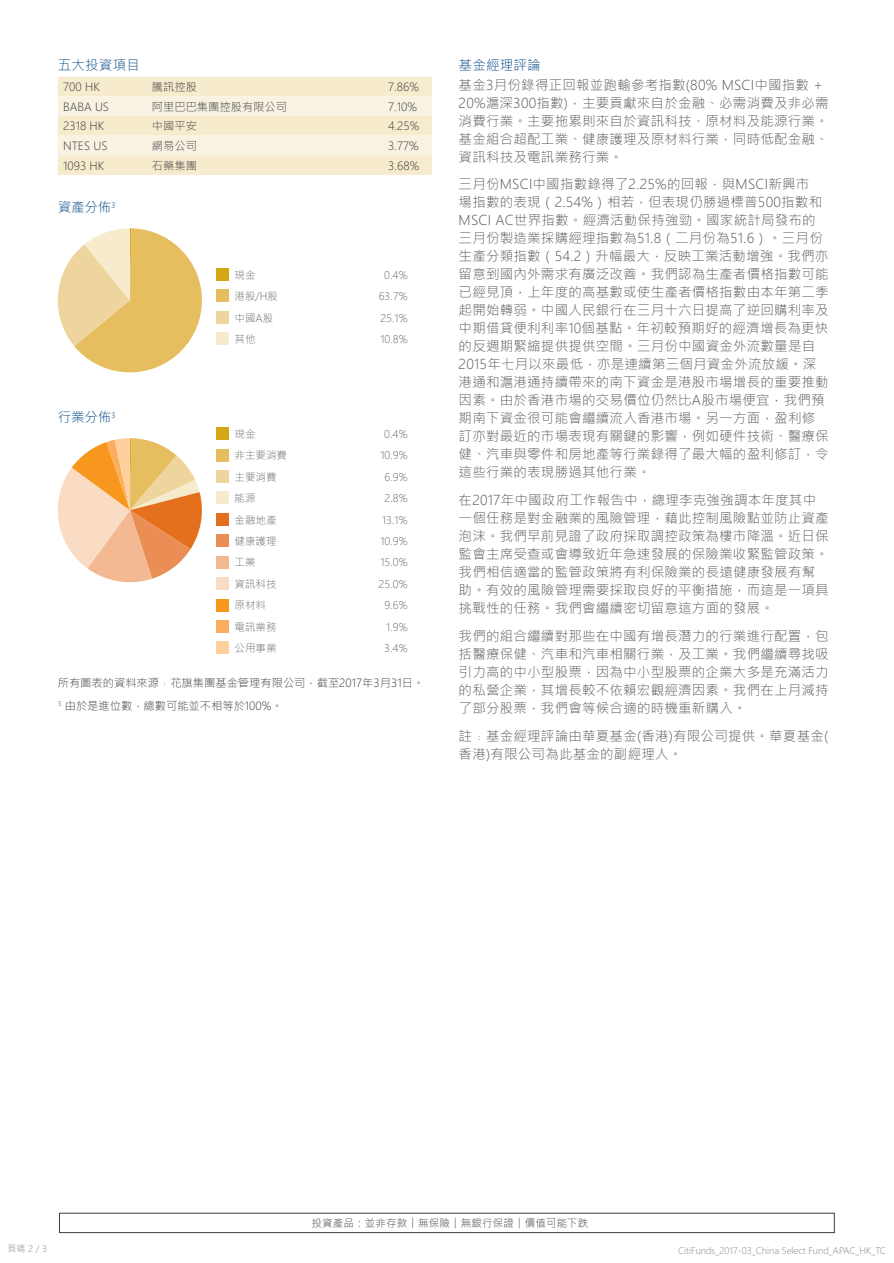
<style>
.page{position:relative;width:894px;height:1263px;background:#fff}
.page>*{position:absolute;margin:0;border:0;box-sizing:border-box;transform-origin:0 0}
.t1{font:300 13.5px/18px "Microsoft Jheng Hei";letter-spacing:.015em;color:#57585a}
.t2{font:300 13.5px "Microsoft Jheng Hei";letter-spacing:.015em;color:#004684}
.t3{font:300 11.25px/22.6px "Microsoft Jheng Hei";color:#3e3e3f}
.t4{font:300 10.5px/21.5px "Microsoft Jheng Hei";color:#6c6d70}
.t5{font:300 10.5px "Microsoft Jheng Hei";letter-spacing:.015em;color:#3e3e3f}
.t6{font:300 9px "Microsoft Jheng Hei";color:#87898c}
</style>
<div class="page">
<svg style="left:58px;top:77px;width:373px;height:98px"></svg>
<svg style="left:57px;top:228px;width:145px;height:145px"></svg>
<div style="left:216px;top:268px;width:12px;height:13px;background:#d5a616"></div>
<div style="left:216px;top:290px;width:12px;height:12px;background:#e6bd5f"></div>
<div style="left:216px;top:311px;width:12px;height:12px;background:#eed59d"></div>
<div style="left:216px;top:332px;width:12px;height:13px;background:#f7ebcd"></div>
<svg style="left:57px;top:438px;width:145px;height:145px"></svg>
<div style="left:216px;top:427px;width:12px;height:13px;background:#d5a616"></div>
<div style="left:216px;top:449px;width:12px;height:12px;background:#e6bd5f"></div>
<div style="left:216px;top:470px;width:12px;height:13px;background:#eed59d"></div>
<div style="left:216px;top:492px;width:12px;height:12px;background:#f7ebcd"></div>
<div style="left:216px;top:513px;width:12px;height:12px;background:#e4701e"></div>
<div style="left:216px;top:534px;width:12px;height:13px;background:#eb8e56"></div>
<div style="left:216px;top:556px;width:12px;height:12px;background:#f3b993"></div>
<div style="left:216px;top:577px;width:12px;height:13px;background:#fadbc4"></div>
<div style="left:216px;top:599px;width:12px;height:12px;background:#f7971d"></div>
<div style="left:216px;top:620px;width:12px;height:12px;background:#faae5e"></div>
<div style="left:216px;top:642px;width:12px;height:12px;background:#fdd09e"></div>
<div style="left:59px;top:1213px;width:775px;height:19px;border:1px solid #3e3e3f"></div>
<p class="t2" style="left:58px;top:57px;width:84px">五大投資項目</p>
<p class="t3" style="left:63px;top:75px;width:38px">700 HK</p>
<p class="t3" style="left:152px;top:75px;width:46px">騰訊控股</p>
<p class="t3" style="left:388px;top:75px;width:32px">7.86%</p>
<p class="t3" style="left:63px;top:95px;width:47px">BABA US</p>
<p class="t3" style="left:152px;top:95px;width:136px">阿里巴巴集團控股有限公司</p>
<p class="t3" style="left:388px;top:95px;width:30px">7.10%</p>
<p class="t3" style="left:63px;top:115px;width:43px">2318 HK</p>
<p class="t3" style="left:152px;top:115px;width:46px">中國平安</p>
<p class="t3" style="left:388px;top:115px;width:33px">4.25%</p>
<p class="t3" style="left:63px;top:134px;width:46px">NTES US</p>
<p class="t3" style="left:152px;top:134px;width:46px">網易公司</p>
<p class="t3" style="left:388px;top:134px;width:32px">3.77%</p>
<p class="t3" style="left:63px;top:154px;width:43px">1093 HK</p>
<p class="t3" style="left:152px;top:154px;width:46px">石藥集團</p>
<p class="t3" style="left:388px;top:154px;width:33px">3.68%</p>
<p class="t2" style="left:58px;top:199px;width:59px">資產分佈<sup>3</sup></p>
<p class="t2" style="left:58px;top:409px;width:59px">行業分佈<sup>3</sup></p>
<p class="t4" style="left:234px;top:264px;width:45px">現金<br>港股/H股中國A股其他</p>
<p class="t4" style="left:378px;top:264px;width:30px;text-align:center">0.4%<br>63.7%<br>25.1%<br>10.8%</p>
<p class="t4" style="left:234px;top:423px;width:54px">現金<br>非主要消費主要消費能源<br>金融地產健康護理工業<br>資訊科技原材料<br>電訊業務公用事業</p>
<p class="t4" style="left:378px;top:423px;width:31px;text-align:right">0.4%<br>10.9%<br>6.9%<br>2.8%<br>13.1%<br>10.9%<br>15.0%<br>25.0%<br>9.6%<br>1.9%<br>3.4%</p>
<p class="t3" style="left:58px;top:671px;width:368px">所有圖表的資料來源﹕花旗集團基金管理有限公司，截至2017年3月31日。<br><sup>3</sup> 由於是進位數，總數可能並不相等於100%。</p>
<p class="t2" style="left:458px;top:57px;width:84px">基金經理評論</p>
<p class="t1" style="left:458px;top:76px;width:371px">基金3月份錄得正回報並跑輸參考指數(80% MSCI中國指數 +<br>20%滬深300指數)，主要貢獻來自於金融、必需消費及非必需消費行業。主要拖累則來自於資訊科技、原材料及能源行業。基金組合超配工業、健康護理及原材料行業，同時低配金融、資訊科技及電訊業務行業。</p>
<p class="t1" style="left:458px;top:175px;width:371px">三月份MSCI中國指數錄得了2.25%的回報，與MSCI新興市<br>場指數的表現（2.54%）相若，但表現仍勝過標普500指數和<br>MSCI AC世界指數。經濟活動保持強勁。國家統計局發布的三月份製造業採購經理指數為51.8（二月份為51.6）。三月份生產分類指數（54.2）升幅最大，反映工業活動增強。我們亦留意到國內外需求有廣泛改善。我們認為生產者價格指數可能已經見頂，上年度的高基數或使生產者價格指數由本年第二季起開始轉弱。中國人民銀行在三月十六日提高了逆回購利率及中期借貸便利利率10個基點。年初較預期好的經濟增長為更快的反週期緊縮提供提供空間。三月份中國資金外流數量是自<br>2015年七月以來最低，亦是連續第三個月資金外流放緩。深港通和滬港通持續帶來的南下資金是港股市場增長的重要推動因素。由於香港市場的交易價位仍然比A股市場便宜，我們預期南下資金很可能會繼續流入香港市場。另一方面，盈利修訂亦對最近的市場表現有關鍵的影響，例如硬件技術、醫療保健、汽車與零件和房地產等行業錄得了最大幅的盈利修訂，令這些行業的表現勝過其他行業。</p>
<p class="t1" style="left:458px;top:491px;width:371px">在2017年中國政府工作報告中，總理李克強強調本年度其中一個任務是對金融業的風險管理，藉此控制風險點並防止資產泡沫。我們早前見證了政府採取調控政策為樓市降溫。近日保監會主席受查或會導致近年急速發展的保險業收緊監管政策。我們相信適當的監管政策將有利保險業的長遠健康發展有幫助。有效的風險管理需要採取良好的平衡措施，而這是一項具挑戰性的任務。我們會繼續密切留意這方面的發展。</p>
<p class="t1" style="left:458px;top:627px;width:371px;text-align:justify">我們的組合繼續對那些在中國有增長潛力的行業進行配置，包括醫療保健、汽車和汽車相關行業，及工業。我們繼續尋找吸引力高的中小型股票，因為中小型股票的企業大多是充滿活力的私營企業，其增長較不依賴宏觀經濟因素。我們在上月減持了部分股票，我們會等候合適的時機重新購入。</p>
<p class="t1" style="left:458px;top:727px;width:371px">註﹕基金經理評論由華夏基金(香港)有限公司提供。華夏基金(香港)有限公司為此基金的副經理人。</p>
<p class="t5" style="left:311px;top:1216px;width:278px">投資產品：並非存款︱無保險︱無銀行保證︱價值可能下跌</p>
<p class="t6" style="left:8px;top:1242px;width:41px">頁碼 2 / 3</p>
<p class="t6" style="left:678px;top:1245px;width:209px">CitiFunds_2017-03_China Select Fund_APAC_HK_TC</p>
</div>
